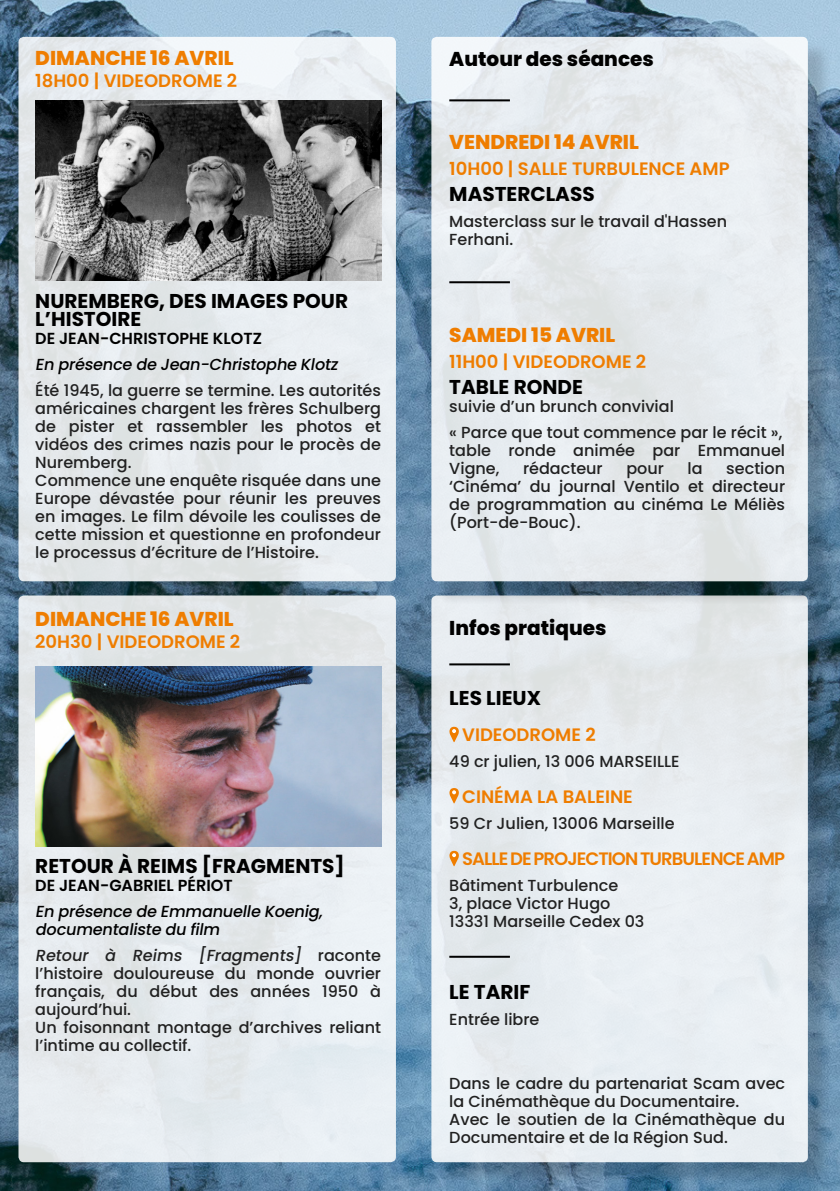
<style>
.page{position:relative;width:840px;height:1191px;background:#fff}
.page>*{position:absolute;margin:0;border:0;box-sizing:border-box;transform-origin:0 0}
.t1{font:700 20px/18px "Poppins";color:#000}
.t2{font:800 20px "Poppins";color:#ef7d00}
.t3{font:800 20px "Poppins";color:#000}
.t4{font:600 18px "Poppins";color:#ef7d00}
.t5{font:600 18px "Poppins";letter-spacing:-.05em;color:#ef7d00}
.t6{font:500 16px/18px "Poppins";color:#212121}
.t7{font:italic 500 16px/18px "Poppins";color:#000}
.t8{font:600 16px "Poppins";color:#000}
.s1{font-style:italic}
</style>
<div class="page">
<img style="left:0;top:0;width:839px;height:1191px">
<div style="left:18px;top:37px;width:377px;height:544px;background:linear-gradient(to right,#e2e6e7,#eaeff3);border-radius:5px"></div>
<div style="left:434px;top:598px;width:398px;height:589px;background:#000;opacity:.2"></div>
<div style="left:431px;top:595px;width:376px;height:567px;background:#e7edf1;border-radius:5px"></div>
<div style="left:434px;top:40px;width:398px;height:566px;background:#000;opacity:.2"></div>
<div style="left:431px;top:37px;width:376px;height:544px;background:#e7ebef;border-radius:5px"></div>
<div style="left:18px;top:595px;width:377px;height:567px;background:#e6ebef;border-radius:5px"></div>
<img style="left:35px;top:666px;width:346px;height:180px">
<img style="left:35px;top:101px;width:346px;height:180px">
<hr style="left:449px;top:99px;width:60px;height:2px;background:#000">
<hr style="left:449px;top:663px;width:60px;height:2px;background:#000">
<hr style="left:449px;top:281px;width:60px;height:2px;background:#000">
<hr style="left:449px;top:955px;width:60px;height:2px;background:#000">
<svg style="left:449px;top:851px;width:9px;height:15px"></svg>
<svg style="left:449px;top:788px;width:9px;height:15px"></svg>
<svg style="left:449px;top:727px;width:9px;height:15px"></svg>
<p class="t2" style="left:35px;top:46px;width:200px">DIMANCHE 16 AVRIL</p>
<p class="t4" style="left:35px;top:70px;width:203px">18H00 | VIDEODROME 2</p>
<p class="t1" style="left:35px;top:292px;width:314px">NUREMBERG, DES IMAGES POUR<br>L’HISTOIRE</p>
<p class="t8" style="left:35px;top:329px;width:228px">DE JEAN-CHRISTOPHE KLOTZ</p>
<p class="t7" style="left:35px;top:355px;width:308px">En présence de Jean-Christophe Klotz</p>
<p class="t6" style="left:35px;top:381px;width:347px">Été 1945, la guerre se termine. Les autorités américaines chargent les frères Schulberg de pister et rassembler les photos et vidéos des crimes nazis pour le procès de Nuremberg.<br>Commence une enquête risquée dans une Europe dévastée pour réunir les preuves en images. Le film dévoile les coulisses de cette mission et questionne en profondeur le processus d’écriture de l’Histoire.</p>
<p class="t2" style="left:35px;top:608px;width:200px">DIMANCHE 16 AVRIL</p>
<p class="t4" style="left:35px;top:631px;width:206px">20H30 | VIDEODROME 2</p>
<p class="t1" style="left:35px;top:857px;width:311px">RETOUR À REIMS [FRAGMENTS]</p>
<p class="t8" style="left:35px;top:876px;width:199px">DE JEAN-GABRIEL PÉRIOT</p>
<p class="t7" style="left:35px;top:903px;width:293px">En présence de Emmanuelle Koenig, documentaliste du film</p>
<p class="t6" style="left:35px;top:947px;width:347px"><span class="s1">Retour à Reims [Fragments]</span> r a c o n t e l’histoire douloureuse du monde ouvrier français, du début des années 1950 à aujourd’hui.<br>Un foisonnant montage d’archives reliant l’intime au collectif.</p>
<p class="t3" style="left:449px;top:48px;width:206px">Autour des séances</p>
<p class="t2" style="left:449px;top:130px;width:191px">VENDREDI 14 AVRIL</p>
<p class="t4" style="left:449px;top:158px;width:282px">10H00 | SALLE TURBULENCE AMP</p>
<p class="t1" style="left:449px;top:185px;width:147px">MASTERCLASS</p>
<p class="t6" style="left:449px;top:212px;width:279px">Masterclass sur le travail d'Hassen<br>Ferhani.</p>
<p class="t2" style="left:449px;top:323px;width:167px">SAMEDI 15 AVRIL</p>
<p class="t4" style="left:449px;top:351px;width:198px">11H00 | VIDEODROME 2</p>
<p class="t1" style="left:449px;top:378px;width:135px">TABLE RONDE</p>
<p class="t6" style="left:449px;top:393px;width:334px;line-height:26px">suivie d’un brunch convivial<br>« Parce que tout commence par le récit »,</p>
<p class="t6" style="left:449px;top:441px;width:337px">table ronde animée par Emmanuel<br>Vigne,</p>
<p class="t6" style="left:522px;top:459px;width:81px">rédacteur</p>
<p class="t6" style="left:626px;top:459px;width:39px">pour</p>
<p class="t6" style="left:687px;top:459px;width:17px">la</p>
<p class="t6" style="left:449px;top:459px;width:337px;text-align:justify;text-indent:277px">section ‘Cinéma’ du journal Ventilo et directeur de programmation au cinéma Le Méliès (Port-de-Bouc).</p>
<p class="t3" style="left:449px;top:616px;width:158px">Infos pratiques</p>
<p class="t1" style="left:449px;top:689px;width:93px">LES LIEUX</p>
<p class="t4" style="left:462px;top:724px;width:135px">VIDEODROME 2</p>
<p class="t6" style="left:449px;top:752px;width:232px">49 cr julien, 13 006 MARSEILLE</p>
<p class="t4" style="left:462px;top:786px;width:172px">CINÉMA LA BALEINE</p>
<p class="t6" style="left:449px;top:814px;width:227px">59 Cr Julien, 13006 Marseille</p>
<p class="t5" style="left:462px;top:848px;width:324px">SALLE DE PROJECTION TURBULENCE AMP</p>
<p class="t6" style="left:449px;top:876px;width:196px">Bâtiment Turbulence<br>3, place Victor Hugo<br>13331 Marseille Cedex 03</p>
<p class="t1" style="left:449px;top:983px;width:83px">LE TARIF</p>
<p class="t6" style="left:449px;top:1010px;width:92px">Entrée libre</p>
<p class="t6" style="left:449px;top:1074px;width:337px">Dans le cadre du partenariat Scam avec la Cinémathèque du Documentaire.<br>Avec le soutien de la Cinémathèque du Documentaire et de la Région Sud.</p>
</div>
